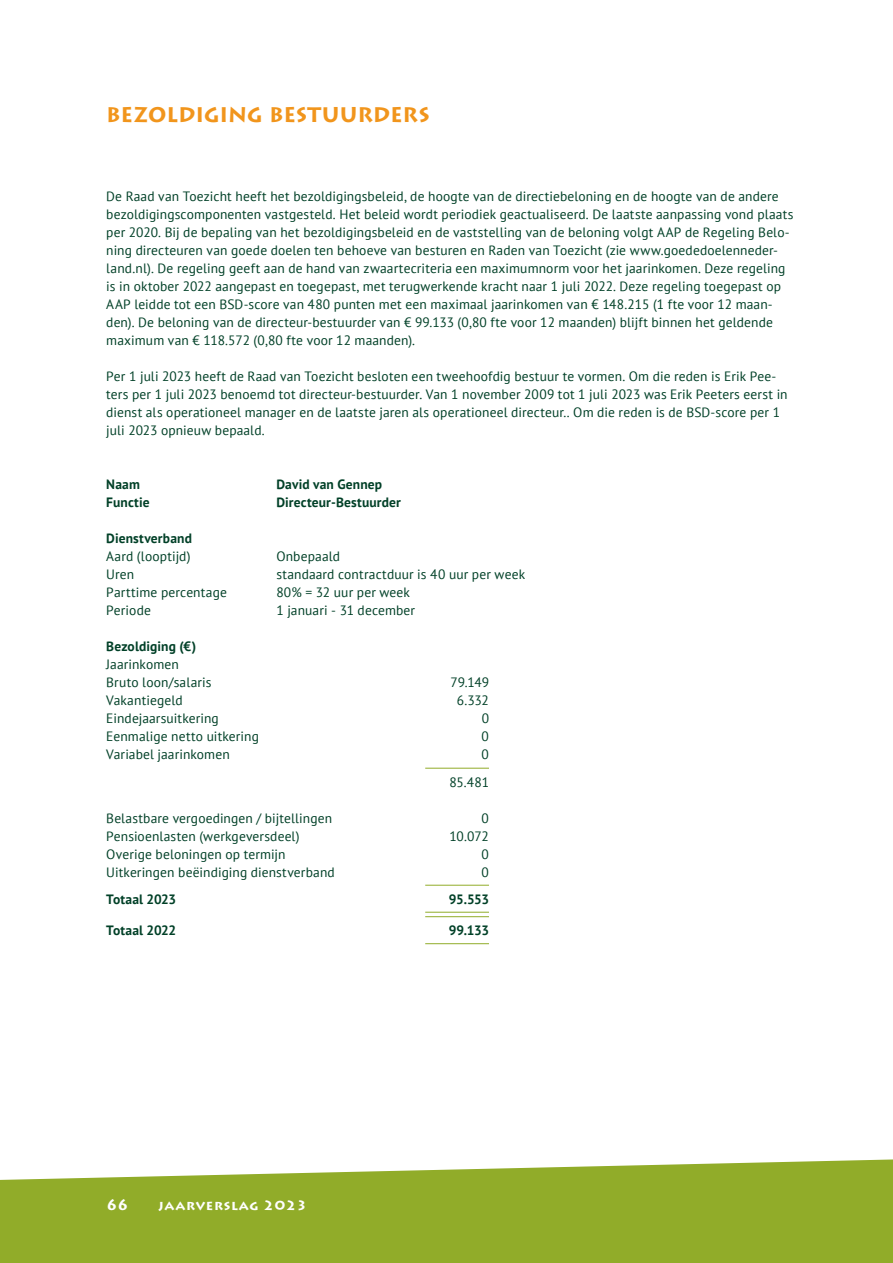
<style>
.page{position:relative;width:893px;height:1263px;background:#fff}
.page>*{position:absolute;margin:0;border:0;box-sizing:border-box;transform-origin:0 0}
.t1{font:700 21px "Lithos Pro";letter-spacing:-.005em;color:#f1951c}
.t2{font:700 15px "Lithos Pro";color:#fff}
.t3{font:13.5px/18px "PT Sans";letter-spacing:.01em;color:#004027}
.t4{font:700 13.5px "PT Sans";letter-spacing:.01em;color:#004027}
.t5{font:700 13.5px "Lithos Pro";letter-spacing:.05em;color:#fff}
</style>
<div class="page">
<svg style="left:0;top:1159px;width:893px;height:104px;background:#9cb43f"></svg>
<hr style="left:425px;top:768px;width:64px;height:1px;background:#91ac29">
<hr style="left:425px;top:885px;width:64px;height:1px;background:#91ac29">
<hr style="left:425px;top:912px;width:64px;height:1px;background:#91ac29">
<hr style="left:425px;top:916px;width:64px;height:1px;background:#91ac29">
<hr style="left:425px;top:943px;width:64px;height:1px;background:#91ac29">
<h1 class="t1" style="left:106px;top:102px;width:325px">BEZOLDIGING BESTUURDERS</h1>
<p class="t3" style="left:106px;top:187px;width:689px">De Raad van Toezicht heeft het bezoldigingsbeleid, de hoogte van de directiebeloning en de hoogte van de andere bezoldigingscomponenten vastgesteld. Het beleid wordt periodiek geactualiseerd. De laatste aanpassing vond plaats per 2020. Bij de bepaling van het bezoldigingsbeleid en de vaststelling van de beloning volgt AAP de Regeling Belo&shy;ning directeuren van goede doelen ten behoeve van besturen en Raden van Toezicht (zie www.goededoelenneder&shy;land.nl). De regeling geeft aan de hand van zwaartecriteria een maximumnorm voor het jaarinkomen. Deze regeling is in oktober 2022 aangepast en toegepast, met terugwerkende kracht naar 1 juli 2022. Deze regeling toegepast op AAP leidde tot een BSD-score van 480 punten met een maximaal jaarinkomen van € 148.215 (1 fte voor 12 maan&shy;den). De beloning van de directeur-bestuurder van € 99.133 (0,80 fte voor 12 maanden) blijft binnen het geldende maximum van € 118.572 (0,80 fte voor 12 maanden).</p>
<p class="t3" style="left:106px;top:367px;width:683px">Per 1 juli 2023 heeft de Raad van Toezicht besloten een tweehoofdig bestuur te vormen. Om die reden is Erik Pee&shy;ters per 1 juli 2023 benoemd tot directeur-bestuurder. Van 1 november 2009 tot 1 juli 2023 was Erik Peeters eerst in dienst als operationeel manager en de laatste jaren als operationeel directeur.. Om die reden is de BSD-score per 1 juli 2023 opnieuw bepaald.</p>
<p class="t4" style="left:106px;top:476px;width:35px">Naam</p>
<p class="t4" style="left:276px;top:476px;width:107px">David van Gennep</p>
<p class="t4" style="left:106px;top:494px;width:45px">Functie</p>
<p class="t4" style="left:276px;top:494px;width:126px">Directeur-Bestuurder</p>
<p class="t4" style="left:106px;top:530px;width:87px">Dienstverband</p>
<p class="t3" style="left:106px;top:547px;width:86px">Aard (looptijd)</p>
<p class="t3" style="left:276px;top:547px;width:65px">Onbepaald</p>
<p class="t3" style="left:106px;top:565px;width:29px">Uren</p>
<p class="t3" style="left:276px;top:565px;width:250px">standaard contractduur is 40 uur per week</p>
<p class="t3" style="left:106px;top:583px;width:122px">Parttime percentage</p>
<p class="t3" style="left:276px;top:583px;width:135px">80% = 32 uur per week</p>
<p class="t3" style="left:106px;top:601px;width:46px">Periode</p>
<p class="t3" style="left:276px;top:601px;width:140px">1 januari - 31 december</p>
<p class="t4" style="left:106px;top:638px;width:91px">Bezoldiging (€)</p>
<p class="t3" style="left:106px;top:655px;width:107px">Jaarinkomen<br>Bruto loon/salaris</p>
<p class="t3" style="left:451px;top:673px;width:40px">79.149</p>
<p class="t3" style="left:106px;top:691px;width:78px">Vakantiegeld</p>
<p class="t3" style="left:457px;top:691px;width:34px">6.332</p>
<p class="t3" style="left:106px;top:709px;width:114px">Eindejaarsuitkering</p>
<p class="t3" style="left:482px;top:709px;width:9px">0</p>
<p class="t3" style="left:106px;top:727px;width:154px">Eenmalige netto uitkering</p>
<p class="t3" style="left:482px;top:727px;width:9px">0</p>
<p class="t3" style="left:106px;top:745px;width:125px">Variabel jaarinkomen</p>
<p class="t3" style="left:449px;top:741px;width:41px;line-height:27.2px;text-align:right">0<br>85.481</p>
<p class="t3" style="left:106px;top:808px;width:227px">Belastbare vergoedingen / bijtellingen</p>
<p class="t3" style="left:482px;top:808px;width:9px">0</p>
<p class="t3" style="left:106px;top:826px;width:195px">Pensioenlasten (werkgeversdeel)</p>
<p class="t3" style="left:449px;top:826px;width:41px">10.072</p>
<p class="t3" style="left:106px;top:844px;width:181px">Overige beloningen op termijn</p>
<p class="t3" style="left:482px;top:844px;width:9px">0</p>
<p class="t3" style="left:106px;top:862px;width:230px">Uitkeringen beëindiging dienstverband</p>
<p class="t3" style="left:482px;top:862px;width:9px">0</p>
<p class="t4" style="left:106px;top:890px;width:71px">Totaal 2023</p>
<p class="t4" style="left:449px;top:890px;width:42px">95.553</p>
<p class="t4" style="left:106px;top:921px;width:72px">Totaal 2022</p>
<p class="t4" style="left:449px;top:921px;width:42px">99.133</p>
<p class="t2" style="left:106px;top:1196px;width:24px">66</p>
<p class="t5" style="left:159px;top:1197px;width:150px">jaarverslag 2023</p>
</div>
